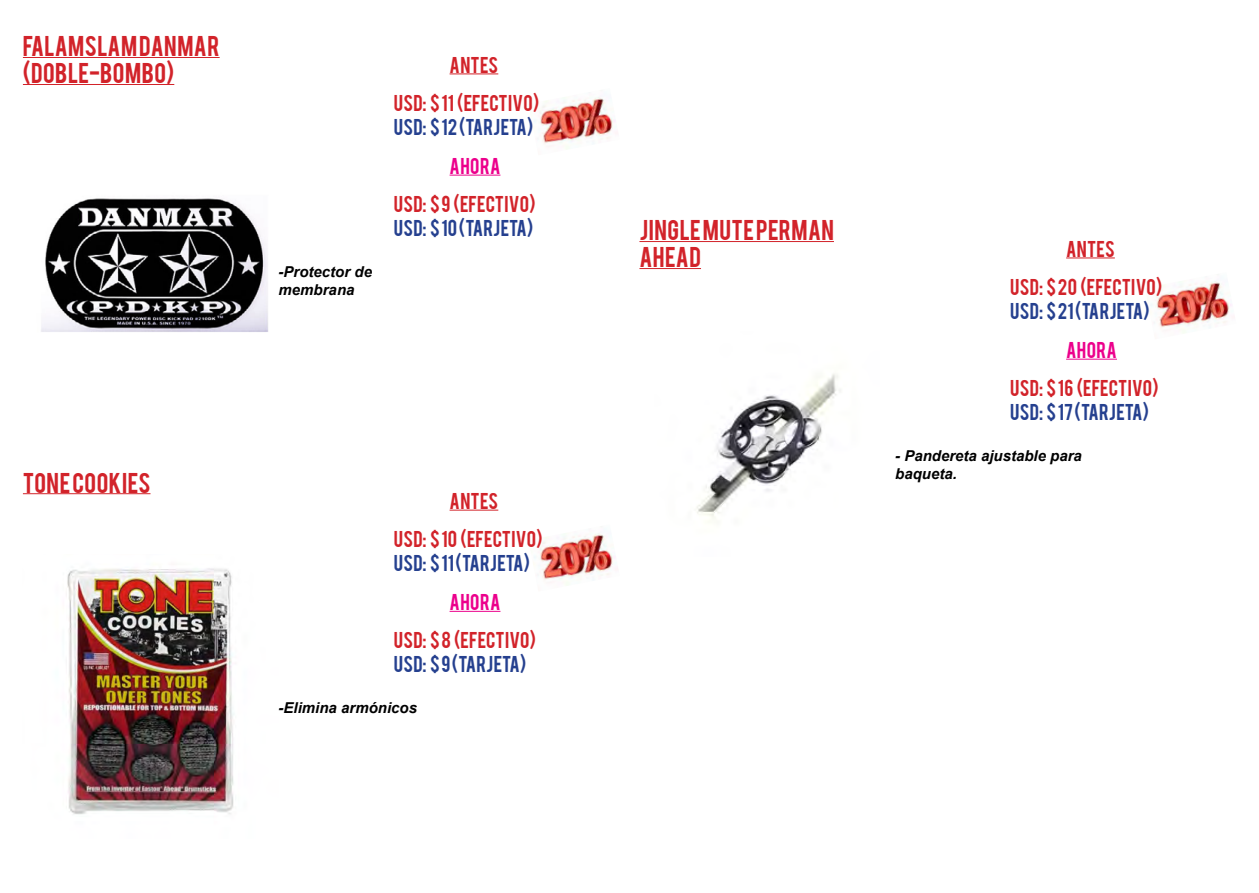
<style>
.page{position:relative;width:1259px;height:893px;background:#fff}
.page>*{position:absolute;margin:0;border:0;box-sizing:border-box;transform-origin:0 0}
.t1{font:22.5px/27px "Bebas";letter-spacing:.02em;color:#d2232a}
.t2{font:18px "Bebas";letter-spacing:.015em;color:#d2232a}
.t3{font:18px "Bebas";letter-spacing:.02em;color:#25408f}
.t4{font:18px "Bebas";color:#25408f}
.t5{font:18px "Bebas";letter-spacing:.025em;color:#ec008c}
.t6{font:italic 700 15px/18px "Arial";color:#000}
</style>
<div class="page">
<img style="left:533px;top:97px;width:83px;height:52px">
<img style="left:1150px;top:281px;width:82px;height:52px">
<img style="left:533px;top:533px;width:83px;height:53px">
<img style="left:41px;top:198px;width:227px;height:134px">
<img style="left:696px;top:373px;width:145px;height:149px">
<img style="left:67px;top:568px;width:167px;height:247px">
<hr style="left:23px;top:57px;width:197px;height:1px;background:#d2232a">
<hr style="left:23px;top:84px;width:151px;height:1px;background:#d2232a">
<hr style="left:639px;top:241px;width:195px;height:1px;background:#d2232a">
<hr style="left:639px;top:268px;width:62px;height:1px;background:#d2232a">
<hr style="left:23px;top:493px;width:127px;height:1px;background:#d2232a">
<hr style="left:449px;top:74px;width:49px;height:1px;background:#d2232a">
<hr style="left:1066px;top:258px;width:48px;height:1px;background:#d2232a">
<hr style="left:449px;top:510px;width:49px;height:1px;background:#d2232a">
<hr style="left:449px;top:175px;width:51px;height:1px;background:#ec008c">
<hr style="left:1066px;top:359px;width:51px;height:1px;background:#ec008c">
<hr style="left:449px;top:611px;width:51px;height:1px;background:#ec008c">
<p class="t1" style="left:23px;top:31px;width:198px">FALAMSLAM DANMAR (DOBLE-BOMBO)</p>
<p class="t6" style="left:279px;top:263px;width:95px">-Protector de membrana</p>
<p class="t2" style="left:449px;top:52px;width:50px">ANTES</p>
<p class="t2" style="left:394px;top:90px;width:147px">USD: $ 11 (EFECTIVO)</p>
<p class="t3" style="left:394px;top:114px;width:141px">USD: $ 12 (TARJETA)</p>
<p class="t5" style="left:449px;top:153px;width:52px">AHORA</p>
<p class="t2" style="left:394px;top:191px;width:143px">USD: $ 9 (EFECTIVO)</p>
<p class="t3" style="left:394px;top:215px;width:141px">USD: $ 10 (TARJETA)</p>
<p class="t1" style="left:23px;top:467px;width:129px">TONE COOKIES</p>
<p class="t2" style="left:449px;top:488px;width:50px">ANTES</p>
<p class="t2" style="left:394px;top:526px;width:150px">USD: $ 10 (EFECTIVO)</p>
<p class="t3" style="left:394px;top:550px;width:138px">USD: $ 11 (TARJETA)</p>
<p class="t5" style="left:449px;top:589px;width:52px">AHORA</p>
<p class="t2" style="left:394px;top:627px;width:144px">USD: $ 8 (EFECTIVO)</p>
<p class="t3" style="left:394px;top:651px;width:134px">USD: $ 9 (TARJETA)</p>
<p class="t6" style="left:279px;top:699px;width:140px">-Elimina armónicos</p>
<p class="t1" style="left:639px;top:215px;width:196px">JINGLE MUTE PERMAN<br>AHEAD</p>
<p class="t2" style="left:1066px;top:236px;width:50px">ANTES</p>
<p class="t2" style="left:1010px;top:274px;width:154px">USD: $ 20 (EFECTIVO)</p>
<p class="t4" style="left:1010px;top:298px;width:141px">USD: $ 21 (TARJETA)</p>
<p class="t5" style="left:1066px;top:337px;width:52px">AHORA</p>
<p class="t2" style="left:1010px;top:375px;width:150px">USD: $ 16 (EFECTIVO)</p>
<p class="t4" style="left:1010px;top:399px;width:140px">USD: $ 17 (TARJETA)</p>
<p class="t6" style="left:895px;top:447px;width:188px">- Pandereta ajustable para baqueta.</p>
</div>
